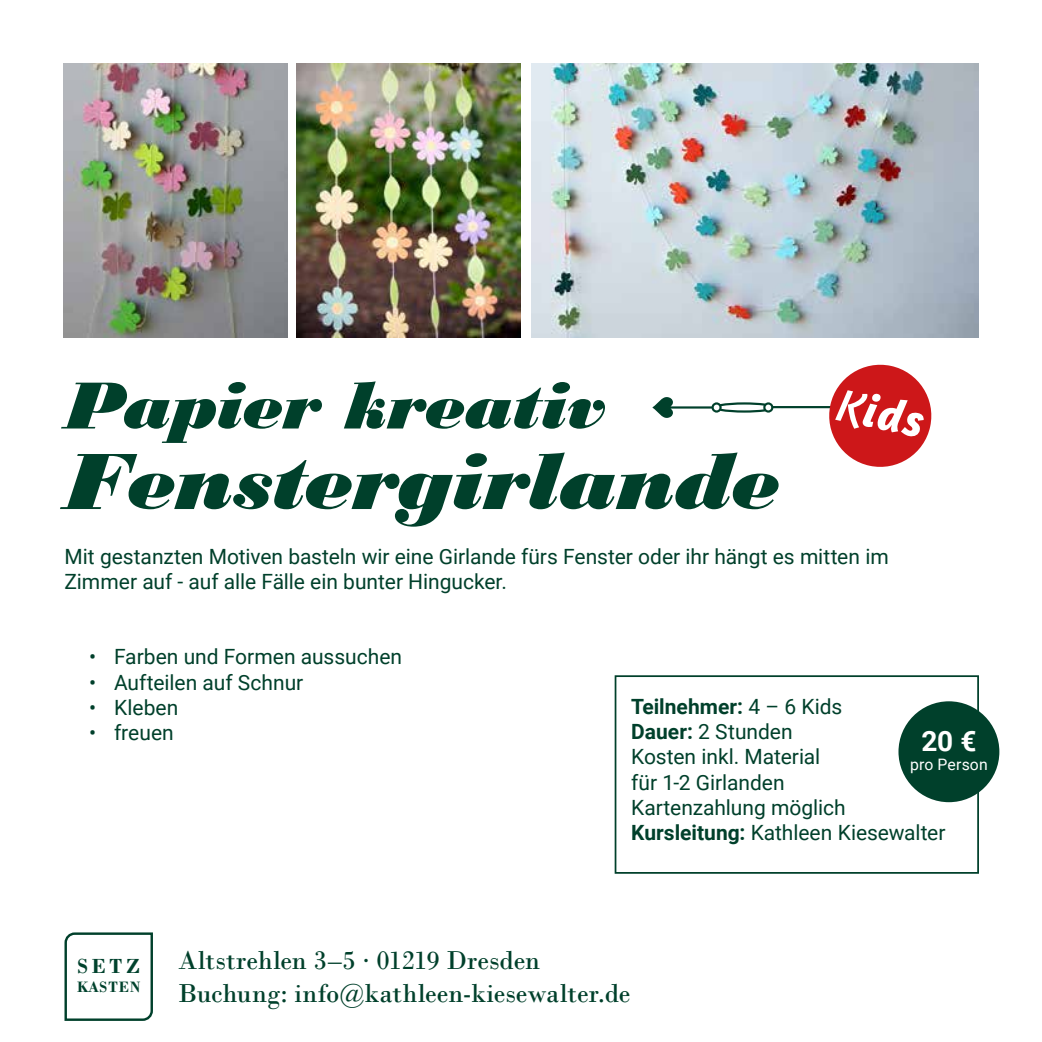
<style>
.page{position:relative;width:1042px;height:1042px;background:#fff}
.page>*{position:absolute;margin:0;border:0;box-sizing:border-box;transform-origin:0 0}
.t1{font:italic 84px "Bodoni MT Black";letter-spacing:-.015em;color:#00402b}
.t2{font:italic 70px "Bodoni MT Black";letter-spacing:-.01em;color:#00402b}
.t3{font:700 28px "Roboto";color:#fff}
.t4{font:27.12px/32.6px "Bodoni";letter-spacing:-.005em;color:#00402b}
.t5{font:700 21.35px "Bodoni";color:#00422d}
.t6{font:21px/25.2px "Roboto";color:#00402b}
.t7{font:15.75px "Roboto";letter-spacing:.015em;color:#fff}
.t8{font:700 15.75px "Bodoni";letter-spacing:.065em;color:#00422d}
.s1{font-weight:700}
</style>
<div class="page">
<svg style="left:64px;top:932px;width:89px;height:89px"></svg>
<img style="left:531px;top:63px;width:448px;height:274px">
<img style="left:296px;top:63px;width:225px;height:274px">
<svg style="left:652px;top:364px;width:280px;height:103px"></svg>
<img style="left:63px;top:63px;width:225px;height:274px">
<div style="left:615px;top:675px;width:364px;height:199px;border:2px solid #00402b"></div>
<div style="left:898px;top:701px;width:101px;height:101px;background:#00402b;border-radius:50%"></div>
<h2 class="t2" style="left:64px;top:364px;width:542px">Papier kreativ</h2>
<h1 class="t1" style="left:64px;top:432px;width:717px">Fenstergirlande</h1>
<p class="t6" style="left:64px;top:543px;width:826px">Mit gestanzten Motiven basteln wir eine Girlande fürs Fenster oder ihr hängt es mitten im<br>Zimmer auf - auf alle Fälle ein bunter Hingucker.</p>
<p class="t6" style="left:89px;top:643px;width:314px">• Farben und Formen aussuchen</p>
<p class="t6" style="left:89px;top:669px;width:216px">• Aufteilen auf Schnur</p>
<p class="t6" style="left:89px;top:694px;width:91px">• Kleben</p>
<p class="t6" style="left:89px;top:719px;width:86px">• freuen</p>
<p class="t6" style="left:631px;top:693px;width:316px"><span class="s1">Teilnehmer:</span> 4 – 6 Kids<br><span class="s1">Dauer:</span> 2 Stunden<br>Kosten inkl. Material<br>für 1-2 Girlanden<br>Kartenzahlung möglich<br><span class="s1">Kursleitung:</span> Kathleen Kiesewalter</p>
<h3 class="t3" style="left:921px;top:721px;width:56px">20 €</h3>
<p class="t7" style="left:910px;top:753px;width:79px">pro Person</p>
<p class="t5" style="left:77px;top:953px;width:64px">SETZ</p>
<p class="t8" style="left:77px;top:977px;width:65px">KASTEN</p>
<p class="t4" style="left:178px;top:944px;width:454px">Altstrehlen 3–5 · 01219 Dresden<br>Buchung: info@kathleen-kiesewalter.de</p>
</div>
